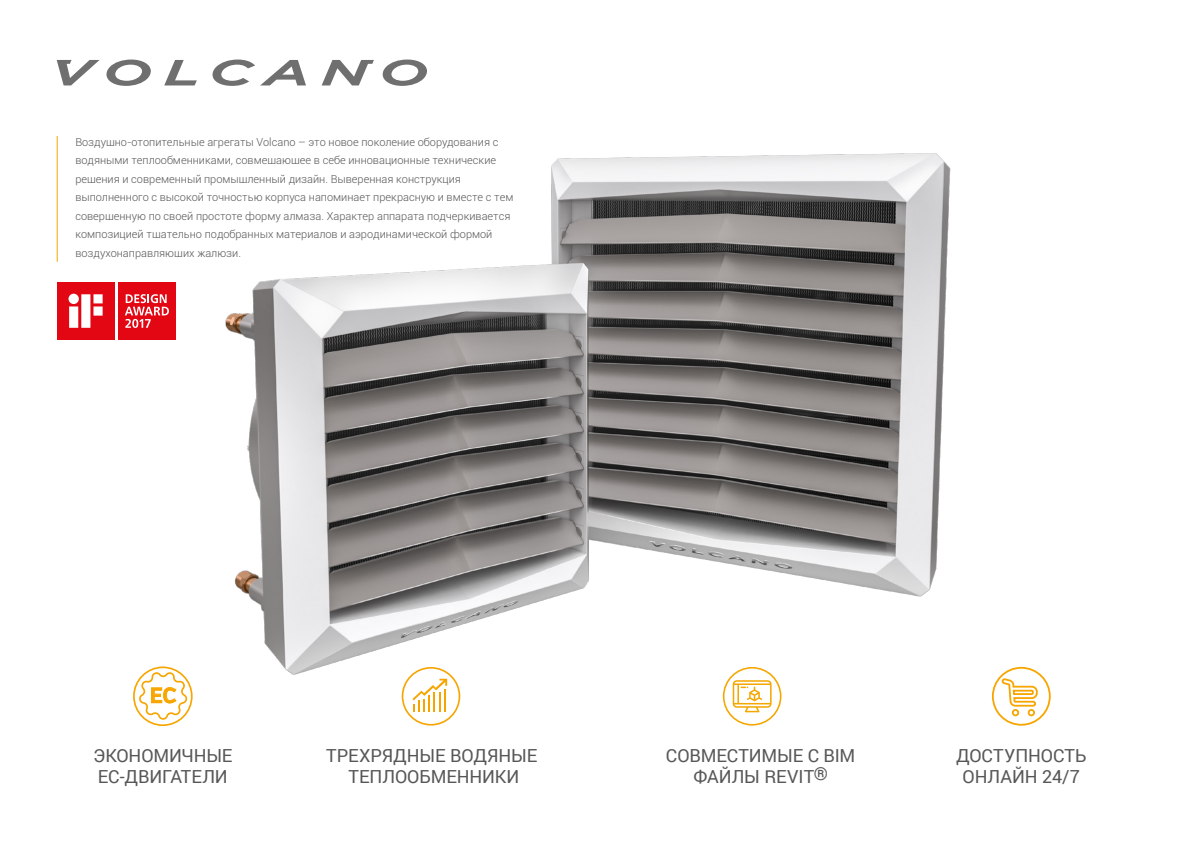
<style>
.page{position:relative;width:1191px;height:842px;background:#fff}
.page>*{position:absolute;margin:0;border:0;box-sizing:border-box;transform-origin:0 0}
.t1{font:600 21.4px "Verb";color:#f7a600}
.t2{font:18px/21px "Roboto";letter-spacing:-.005em;color:#575756;text-align:center}
.t3{font:300 11px/18.4px "Roboto";color:#575756}
</style>
<div class="page">
<hr style="left:57px;top:136px;width:1px;height:126px;background:#f7a600">
<div style="left:133px;top:666px;width:60px;height:60px;border:2px solid #f7a600;border-radius:50%"></div>
<svg style="left:138px;top:671px;width:52px;height:51px"></svg>
<svg style="left:413px;top:708px;width:33px;height:4px"></svg>
<svg style="left:1000px;top:677px;width:38px;height:30px"></svg>
<div style="left:1011px;top:709px;width:8px;height:7px;border:2px solid #f7a600;border-radius:50%"></div>
<div style="left:1027px;top:709px;width:8px;height:7px;border:2px solid #f7a600;border-radius:50%"></div>
<div style="left:992px;top:667px;width:58px;height:59px;border:2px solid #f7a600;border-radius:50%"></div>
<svg style="left:106px;top:60px;width:45px;height:26px"></svg>
<svg style="left:382px;top:60px;width:45px;height:26px"></svg>
<svg style="left:57px;top:60px;width:43px;height:25px"></svg>
<svg style="left:164px;top:60px;width:33px;height:25px"></svg>
<svg style="left:212px;top:60px;width:94px;height:26px"></svg>
<svg style="left:322px;top:60px;width:52px;height:25px"></svg>
<img style="left:225px;top:153px;width:771px;height:555px">
<div style="left:57px;top:282px;width:58px;height:58px;background:#e30613"></div>
<svg style="left:68px;top:294px;width:35px;height:34px"></svg>
<div style="left:118px;top:282px;width:58px;height:58px;background:#e30613"></div>
<svg style="left:125px;top:294px;width:44px;height:34px"></svg>
<div style="left:723px;top:667px;width:58px;height:58px;border:2px solid #f4a700;border-radius:50%"></div>
<svg style="left:732px;top:680px;width:39px;height:32px"></svg>
<p class="t3" style="left:75px;top:133px;width:439px">Воздушно-отопительные агрегаты Volcano – это новое поколение оборудования с водяными теплообменниками, совмещающее в себе инновационные технические решения и современный промышленный дизайн. Выверенная конструкция выполненного с высокой точностью корпуса напоминает прекрасную и вместе с тем совершенную по своей простоте форму алмаза. Характер аппарата подчеркивается композицией тщательно подобранных материалов и аэродинамической формой воздухонаправляющих жалюзи.</p>
<h1 class="t1" style="left:150px;top:682px;width:28px">EC</h1>
<h2 class="t2" style="left:93px;top:744px;width:141px;text-align:left">ЭКОНОМИЧНЫЕ<br>ЕС-ДВИГАТЕЛИ</h2>
<h2 class="t2" style="left:326px;top:744px;width:213px">ТРЕХРЯДНЫЕ ВОДЯНЫЕ<br>ТЕПЛООБМЕННИКИ</h2>
<h2 class="t2" style="left:666px;top:744px;width:191px">СОВМЕСТИМЫЕ С BIM<br>ФАЙЛЫ REVIT®</h2>
<h2 class="t2" style="left:956px;top:744px;width:132px">ДОСТУПНОСТЬ<br>ОНЛАЙН 24/7</h2>
</div>
